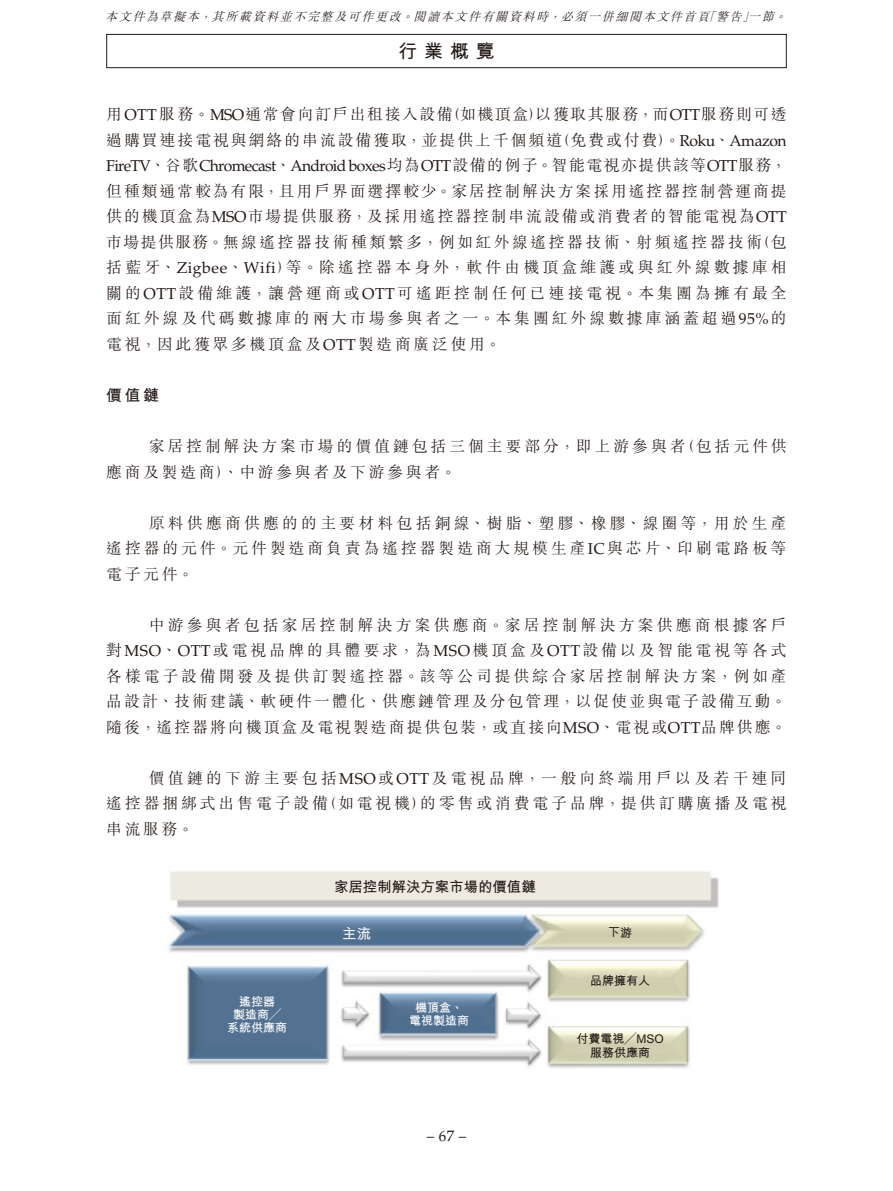
<style>
.page{position:relative;width:893px;height:1191px;background:#fff}
.page>*{position:absolute;margin:0;border:0;box-sizing:border-box;transform-origin:0 0}
.t1{font:18.75px "M Hei HK Bold E Ten B5 H";color:#231916}
.t2{font:15.75px/25.5px "M Sung HK Light E Ten B5 H";letter-spacing:.19em;color:#231916;text-align:justify}
.t3{font:15.75px/25.5px "M Sung HK Light E Ten B5 H";letter-spacing:.13em;color:#231916}
.t4{font:15.75px "Palatino LT Std";letter-spacing:-.045em;color:#231916}
.t5{font:15.75px "M Hei HK Bold E Ten B5 H";color:#231916}
.t6{font:15px "Palatino LT Std";color:#231916}
.t7{font:14.4px "M Hei HK Bold E Ten B5 H";color:#231916}
.t8{font:14.4px "M Hei HK Bold E Ten B5 H";color:#fff}
.t9{font:italic 12px "M Sung HK Light E Ten B5 H";letter-spacing:.135em;color:#231916}
.t10{font:12px/13.2px "M Hei HK Bold E Ten B5 H";color:#fff;text-align:center}
.t11{font:12px/13.2px "M Hei HK Bold E Ten B5 H";color:#231916;text-align:center}
.s1{font-family:"Palatino LT Std"}
.s2{font-family:"M Sung HK Light E Ten B5 H"}
</style>
<div class="page">
<div style="left:106px;top:34px;width:681px;height:34px;border:1px solid #231916"></div>
<img style="left:168px;top:871px;width:551px;height:197px">
<p class="t9" style="left:105px;top:12px;width:686px">本文件為草擬本，其所載資料並不完整及可作更改。閱讀本文件有關資料時，必須一併細閱本文件首頁「警告」一節。</p>
<p class="t1" style="left:398px;top:44px;width:98px">行業概覽</p>
<p class="t3" style="left:106px;top:104px;width:682px">用<span class="s1">OTT</span>服務。<span class="s1">MSO</span>通常會向訂戶出租接入設備（如機頂盒）以獲取其服務，而<span class="s1">OTT</span>服務則可透過購買連接電視與網絡的串流設備獲取，並提供上千個頻道（免費或付費）。<span class="s1">Roku</span>、<span class="s1">Amazon</span></p>
<p class="t4" style="left:106px;top:160px;width:682px">FireTV<span class="s2">、谷歌</span>Chromecast<span class="s2">、</span>Android boxes<span class="s2">均為</span>OTT<span class="s2">設備的例子。智能電視亦提供該等</span>OTT<span class="s2">服務，</span></p>
<p class="t2" style="left:106px;top:180px;width:682px">但種類通常較為有限，且用戶界面選擇較少。家居控制解決方案採用遙控器控制營運商提供的機頂盒為<span class="s1">MSO</span>市場提供服務，及採用遙控器控制串流設備或消費者的智能電視為<span class="s1">OTT</span>市場提供服務。無線遙控器技術種類繁多，例如紅外線遙控器技術、射頻遙控器技術（包括藍牙、<span class="s1">Zigbee</span>、<span class="s1">Wifi</span>）等。除遙控器本身外，軟件由機頂盒維護或與紅外線數據庫相關的<span class="s1">OTT</span>設備維護，讓營運商或<span class="s1">OTT</span>可遙距控制任何已連接電視。本集團為擁有最全面紅外線及代碼數據庫的兩大市場參與者之一。本集團紅外線數據庫涵蓋超過<span class="s1">95%</span>的電視，因此獲眾多機頂盒及<span class="s1">OTT</span>製造商廣泛使用。</p>
<p class="t5" style="left:106px;top:389px;width:54px">價值鏈</p>
<p class="t2" style="left:106px;top:435px;width:682px;text-indent:43px">家居控制解決方案市場的價值鏈包括三個主要部分，即上游參與者（包括元件供應商及製造商）、中游參與者及下游參與者。</p>
<p class="t2" style="left:106px;top:512px;width:682px;text-indent:43px">原料供應商供應的的主要材料包括銅線、樹脂、塑膠、橡膠、線圈等，用於生產遙控器的元件。元件製造商負責為遙控器製造商大規模生產<span class="s1">IC</span>與芯片、印刷電路板等電子元件。</p>
<p class="t2" style="left:106px;top:614px;width:682px;text-indent:43px">中游參與者包括家居控制解決方案供應商。家居控制解決方案供應商根據客戶對<span class="s1">MSO</span>、<span class="s1">OTT</span>或電視品牌的具體要求，為<span class="s1">MSO</span>機頂盒及<span class="s1">OTT</span>設備以及智能電視等各式各樣電子設備開發及提供訂製遙控器。該等公司提供綜合家居控制解決方案，例如產品設計、技術建議、軟硬件一體化、供應鏈管理及分包管理，以促使並與電子設備互動。隨後，遙控器將向機頂盒及電視製造商提供包裝，或直接向<span class="s1">MSO</span>、電視或<span class="s1">OTT</span>品牌供應。</p>
<p class="t2" style="left:106px;top:767px;width:682px;text-indent:43px">價值鏈的下游主要包括<span class="s1">MSO</span>或<span class="s1">OTT</span>及電視品牌，一般向終端用戶以及若干連同遙控器捆綁式出售電子設備（如電視機）的零售或消費電子品牌，提供訂購廣播及電視串流服務。</p>
<p class="t7" style="left:334px;top:881px;width:203px">家居控制解決方案市場的價值鏈</p>
<p class="t8" style="left:342px;top:927px;width:30px">主流</p>
<p class="t10" style="left:227px;top:996px;width:62px">遙控器<br>製造商／系統供應商</p>
<p class="t10" style="left:409px;top:1002px;width:62px">機頂盒、電視製造商</p>
<p class="t6" style="left:427px;top:1129px;width:41px">– 67 –</p>
<p class="t11" style="left:608px;top:928px;width:26px">下游</p>
<p class="t11" style="left:590px;top:975px;width:62px">品牌擁有人</p>
<p class="t11" style="left:576px;top:1034px;width:89px">付費電視／MSO服務供應商</p>
</div>
